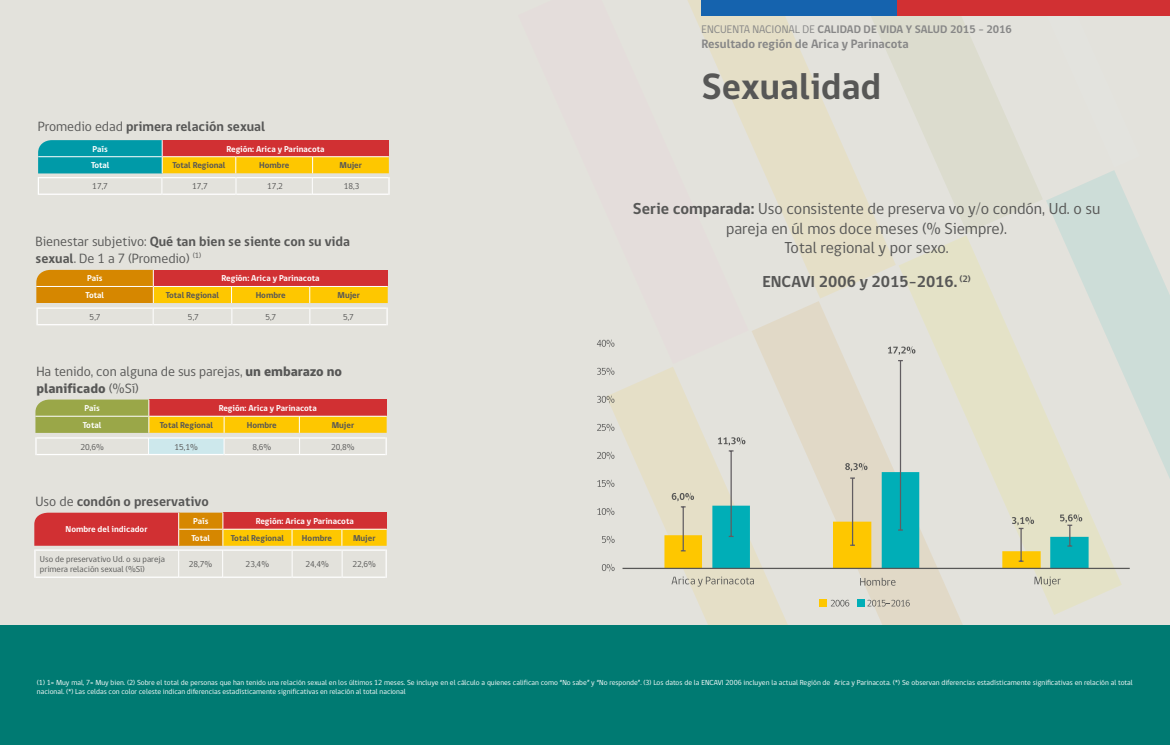
<style>
.page{position:relative;width:1170px;height:745px;background:#fff}
.page>*{position:absolute;margin:0;border:0;box-sizing:border-box;transform-origin:0 0}
.t1{font:700 37.5px "gob CL";color:#575756}
.t2{font:16.25px/19.5px "gob CL";color:#575756;text-align:center}
.t3{font:700 16.25px "gob CL";color:#575756}
.t4{font:13.75px/16.5px "gob CL";color:#575756}
.t5{font:700 13.75px "gob CL";color:#575756}
.t6{font:700 12.5px "gob CL";color:#878787}
.t7{font:700 11.25px "gob CL";color:#878787}
.t8{font:700 8.75px "gob CL";color:#fff}
.t9{font:8.75px/10.5px "gob CL";color:#575756}
.t10{font:700 8.75px "gob CL";color:#575756}
.t11{font:7.5px/9px "gob CL";color:#fff}
.s1{font-weight:400}
.s2{font-weight:700}
.s3{font-weight:800}
</style>
<div class="page">
<div style="left:0;top:0;width:1169px;height:743px;background:#e3e2dc"></div>
<svg style="left:688px;top:0;width:207px;height:298px"></svg>
<svg style="left:803px;top:16px;width:239px;height:217px"></svg>
<svg style="left:950px;top:16px;width:92px;height:151px"></svg>
<svg style="left:1046px;top:170px;width:123px;height:306px;fill:#cdddd8"></svg>
<svg style="left:899px;top:235px;width:231px;height:380px"></svg>
<svg style="left:752px;top:301px;width:230px;height:324px"></svg>
<svg style="left:609px;top:366px;width:227px;height:259px"></svg>
<div style="left:897px;top:0;width:272px;height:16px;background:#d13033"></div>
<div style="left:701px;top:0;width:196px;height:16px;background:#1563ae"></div>
<div style="left:0;top:625px;width:1169px;height:119px;background:#007a72"></div>
<svg style="left:38px;top:140px;width:351px;height:55px"></svg>
<svg style="left:36px;top:270px;width:352px;height:55px"></svg>
<svg style="left:35px;top:399px;width:352px;height:56px"></svg>
<hr style="left:385px;top:549px;width:2px;height:28px;background:#fff">
<svg style="left:34px;top:512px;width:352px;height:65px"></svg>
<svg style="left:712px;top:472px;width:376px;height:95px"></svg>
<hr style="left:851px;top:478px;width:2px;height:43px;background:#615d61">
<hr style="left:730px;top:450px;width:1px;height:55px;background:#615d61">
<hr style="left:899px;top:360px;width:2px;height:112px;background:#615d61">
<hr style="left:899px;top:472px;width:2px;height:57px;background:#615d61">
<hr style="left:622px;top:567px;width:507px;height:1px;background:#575756">
<svg style="left:845px;top:462px;width:22px;height:9px"></svg>
<svg style="left:664px;top:492px;width:376px;height:76px"></svg>
<svg style="left:717px;top:437px;width:28px;height:14px"></svg>
<svg style="left:887px;top:346px;width:28px;height:8px"></svg>
<svg style="left:1059px;top:514px;width:23px;height:32px"></svg>
<svg style="left:602px;top:563px;width:12px;height:8px"></svg>
<svg style="left:602px;top:535px;width:12px;height:8px"></svg>
<svg style="left:597px;top:507px;width:17px;height:8px"></svg>
<svg style="left:597px;top:479px;width:17px;height:8px"></svg>
<svg style="left:597px;top:451px;width:17px;height:8px"></svg>
<svg style="left:597px;top:423px;width:17px;height:8px"></svg>
<svg style="left:597px;top:395px;width:17px;height:8px"></svg>
<svg style="left:597px;top:367px;width:17px;height:8px"></svg>
<svg style="left:597px;top:339px;width:17px;height:8px"></svg>
<svg style="left:671px;top:576px;width:83px;height:10px"></svg>
<svg style="left:860px;top:577px;width:35px;height:8px"></svg>
<svg style="left:1034px;top:576px;width:26px;height:9px"></svg>
<svg style="left:826px;top:599px;width:23px;height:7px"></svg>
<svg style="left:864px;top:599px;width:45px;height:7px"></svg>
<div style="left:819px;top:599px;width:7px;height:7px;background:#fec700"></div>
<div style="left:856px;top:599px;width:8px;height:7px;background:#00aeb7"></div>
<h3 class="t5" style="left:38px;top:117px;width:229px"><span class="s1">Promedio edad</span> primera relación sexual</h3>
<p class="t8" style="left:93px;top:143px;width:17px">País</p>
<p class="t8" style="left:226px;top:143px;width:99px">Región: Arica y Parinacota</p>
<p class="t8" style="left:91px;top:159px;width:20px">Total</p>
<p class="t10" style="left:172px;top:159px;width:55px">Total Regional</p>
<p class="t10" style="left:259px;top:159px;width:31px">Hombre</p>
<p class="t10" style="left:339px;top:159px;width:24px">Mujer</p>
<p class="t9" style="left:92px;top:181px;width:17px">17,7</p>
<p class="t9" style="left:192px;top:181px;width:17px">17,7</p>
<p class="t9" style="left:267px;top:181px;width:17px">17,2</p>
<p class="t9" style="left:344px;top:181px;width:17px">18,3</p>
<h3 class="t4" style="left:35px;top:233px;width:316px">Bienestar subjetivo: <span class="s2">Qué tan bien se siente con su vida sexual</span>. De 1 a 7 (Promedio) <sup>(1)</sup></h3>
<p class="t8" style="left:87px;top:272px;width:17px">País</p>
<p class="t8" style="left:221px;top:272px;width:99px">Región: Arica y Parinacota</p>
<p class="t8" style="left:86px;top:289px;width:20px">Total</p>
<p class="t10" style="left:166px;top:289px;width:55px">Total Regional</p>
<p class="t10" style="left:256px;top:289px;width:31px">Hombre</p>
<p class="t10" style="left:337px;top:289px;width:24px">Mujer</p>
<p class="t9" style="left:90px;top:311px;width:12px">5,7</p>
<p class="t9" style="left:188px;top:311px;width:12px">5,7</p>
<p class="t9" style="left:265px;top:311px;width:12px">5,7</p>
<p class="t9" style="left:343px;top:311px;width:12px">5,7</p>
<h3 class="t4" style="left:36px;top:363px;width:307px">Ha tenido, con alguna de sus parejas, <span class="s3">un embarazo no planificado</span> (%Sí)</h3>
<p class="t8" style="left:84px;top:402px;width:17px">País</p>
<p class="t8" style="left:219px;top:402px;width:99px">Región: Arica y Parinacota</p>
<p class="t8" style="left:83px;top:418px;width:20px">Total</p>
<p class="t10" style="left:160px;top:418px;width:55px">Total Regional</p>
<p class="t10" style="left:247px;top:418px;width:31px">Hombre</p>
<p class="t10" style="left:332px;top:418px;width:24px">Mujer</p>
<p class="t9" style="left:80px;top:441px;width:25px">20,6%</p>
<p class="t9" style="left:174px;top:441px;width:25px">15,1%</p>
<p class="t9" style="left:252px;top:441px;width:20px">8,6%</p>
<p class="t9" style="left:331px;top:441px;width:25px">20,8%</p>
<h3 class="t5" style="left:35px;top:491px;width:175px"><span class="s1">Uso de</span> condón o preservativo</h3>
<p class="t8" style="left:66px;top:523px;width:83px">Nombre del indicador</p>
<p class="t8" style="left:193px;top:515px;width:17px">País</p>
<p class="t8" style="left:256px;top:515px;width:99px">Región: Arica y Parinacota</p>
<p class="t8" style="left:191px;top:531px;width:20px">Total</p>
<p class="t10" style="left:231px;top:531px;width:55px">Total Regional</p>
<p class="t10" style="left:302px;top:531px;width:31px">Hombre</p>
<p class="t10" style="left:353px;top:531px;width:24px">Mujer</p>
<p class="t9" style="left:40px;top:553px;width:127px">Uso de preservativo Ud. o su pareja primera relación sexual (%Sí)</p>
<p class="t9" style="left:189px;top:558px;width:25px">28,7%</p>
<p class="t9" style="left:246px;top:558px;width:25px">23,4%</p>
<p class="t9" style="left:305px;top:558px;width:25px">24,4%</p>
<p class="t9" style="left:352px;top:558px;width:25px">22,6%</p>
<h3 class="t7" style="left:701px;top:21px;width:312px"><span class="s1">ENCUENTA NACIONAL DE</span> CALIDAD DE VIDA Y SALUD 2015 - 2016</h3>
<h3 class="t6" style="left:701px;top:35px;width:208px">Resultado región de Arica y Parinacota</h3>
<h1 class="t1" style="left:701px;top:61px;width:181px">Sexualidad</h1>
<h2 class="t2" style="left:633px;top:199px;width:469px"><span class="s2">Serie comparada:</span> Uso consistente de preserva vo y/o condón, Ud. o su pareja en úl mos doce meses (% Siempre).<br>Total regional y por sexo.</h2>
<h2 class="t3" style="left:762px;top:270px;width:210px">ENCAVI 2006 y 2015-2016. <sup>(2)</sup></h2>
<p class="t11" style="left:37px;top:678px;width:1097px">(1) 1= Muy mal, 7= Muy bien. (2) Sobre el total de personas que han tenido una relación sexual en los últimos 12 meses. Se incluye en el cálculo a quienes califican como “No sabe” y “No responde”. (3) Los datos de la ENCAVI 2006 incluyen la actual Región de Arica y Parinacota. (*) Se observan diferencias estadísticamente significativas en relación al total nacional. (*) Las celdas con color celeste indican diferencias estadísticamente significativas en relación al total nacional</p>
</div>
